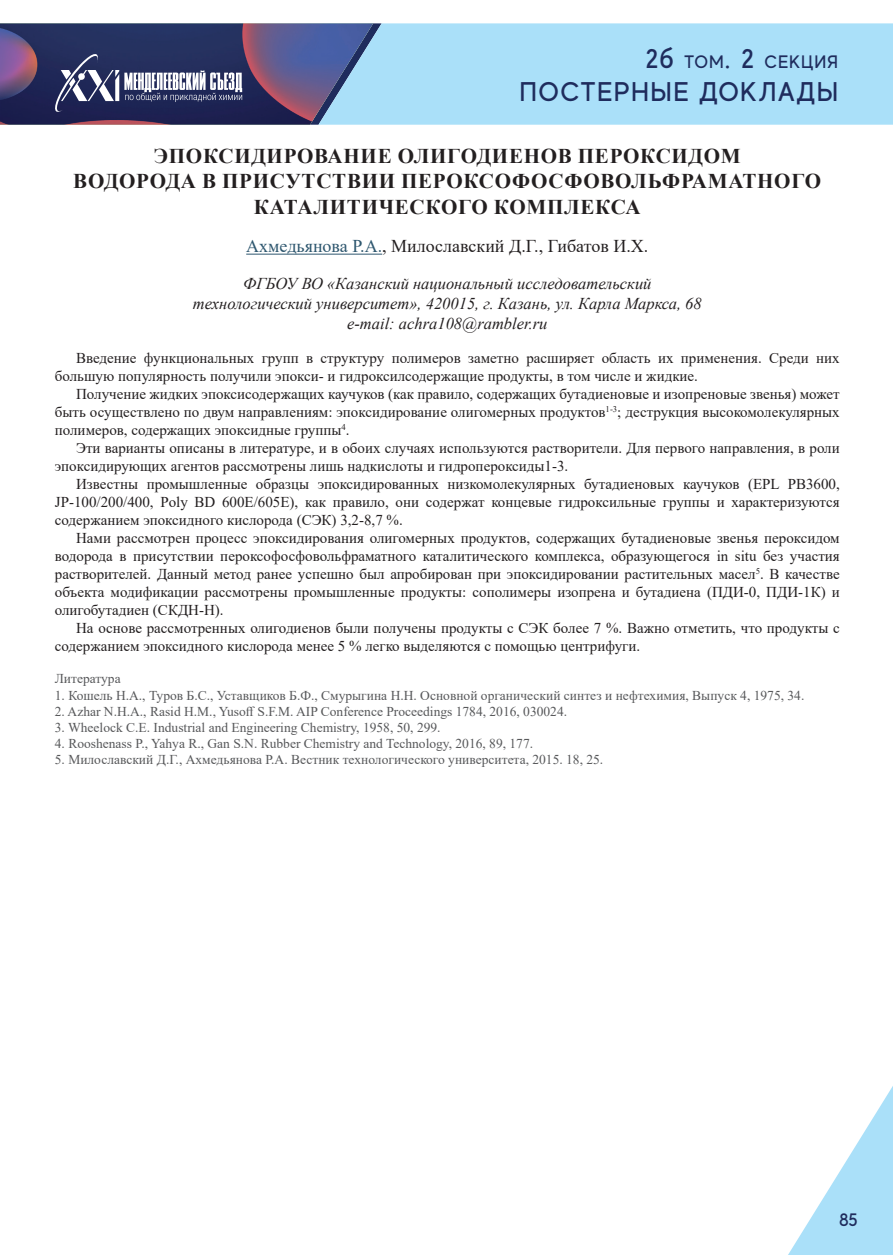
<style>
.page{position:relative;width:893px;height:1255px;background:#fff}
.page>*{position:absolute;margin:0;border:0;box-sizing:border-box;transform-origin:0 0}
.t1{font:500 27px "MADE Evolve Sans";letter-spacing:.05em;color:#1f2c5d}
.t2{font:700 21px/25.2px "Times New Roman";letter-spacing:.035em;color:#231f20;text-align:center}
.t3{font:18px "Times New Roman";color:#231f20}
.t4{font:500 18px "MADE Evolve Sans";letter-spacing:.05em;color:#1f2c5d}
.t5{font:italic 16.5px/19.8px "Times New Roman";color:#231f20;text-align:center}
.t6{font:15px/18px "Times New Roman";color:#231f20}
.t7{font:13.5px "Times New Roman";color:#57585a}
.s1{font-size:27px}
.s2{color:#2e576f}
</style>
<div class="page">
<div style="left:382px;top:23px;width:511px;height:102px;background:#aae0f9"></div>
<svg style="left:788px;top:1086px;width:105px;height:168px"></svg>
<svg style="left:0;top:23px;width:382px;height:102px;background:#51547e"></svg>
<hr style="left:246px;top:254px;width:136px;height:1px;background:#2e576f">
<p class="t4" style="left:645px;top:51px;width:194px"><span class="s1">2б</span> ТОМ<span class="s1">. 2</span> СЕКЦИЯ</p>
<h1 class="t1" style="left:520px;top:74px;width:320px">ПОСТЕРНЫЕ ДОКЛАДЫ</h1>
<h2 class="t2" style="left:73px;top:143px;width:749px">ЭПОКСИДИРОВАНИЕ ОЛИГОДИЕНОВ ПЕРОКСИДОМ<br>ВОДОРОДА В ПРИСУТСТВИИ ПЕРОКСОФОСФОВОЛЬФРАМАТНОГО<br>КАТАЛИТИЧЕСКОГО КОМПЛЕКСА</h2>
<p class="t3" style="left:246px;top:233px;width:404px"><span class="s2">Ахмедьянова Р.А.</span>, Милославский Д.Г., Гибатов И.Х.</p>
<p class="t5" style="left:193px;top:273px;width:510px">ФГБОУ ВО «Казанский национальный исследовательский технологический университет», 420015, г. Казань, ул. Карла Маркса, 68 e-mail: achra108@rambler.ru</p>
<p class="t6" style="left:55px;top:348px;width:786px;text-indent:21px">Введение функциональных групп в структуру полимеров заметно расширяет область их применения. Среди них большую популярность получили эпокси- и гидроксилсодержащие продукты, в том числе и жидкие.</p>
<p class="t6" style="left:55px;top:384px;width:786px;text-align:justify;text-indent:21px">Получение жидких эпоксисодержащих каучуков (как правило, содержащих бутадиеновые и изопреновые звенья) может быть осуществлено по двум направлениям: эпоксидирование олигомерных продуктов<sup>1-3</sup>; деструкция высокомолекулярных полимеров, содержащих эпоксидные группы<sup>4</sup>.</p>
<p class="t6" style="left:55px;top:438px;width:786px;text-indent:21px">Эти варианты описаны в литературе, и в обоих случаях используются растворители. Для первого направления, в роли эпоксидирующих агентов рассмотрены лишь надкислоты и гидропероксиды1-3.</p>
<p class="t6" style="left:55px;top:474px;width:786px;text-align:justify;text-indent:21px">Известны промышленные образцы эпоксидированных низкомолекулярных бутадиеновых каучуков (EPL PB3600, JP-100/200/400, Poly BD 600E/605E), как правило, они содержат концевые гидроксильные группы и характеризуются содержанием эпоксидного кислорода (СЭК) 3,2-8,7 %.</p>
<p class="t6" style="left:55px;top:528px;width:786px;text-align:justify;text-indent:21px">Нами рассмотрен процесс эпоксидирования олигомерных продуктов, содержащих бутадиеновые звенья пероксидом водорода в присутствии пероксофосфовольфраматного каталитического комплекса, образующегося in situ без участия растворителей. Данный метод ранее успешно был апробирован при эпоксидировании растительных масел<sup>5</sup>. В качестве объекта модификации рассмотрены промышленные продукты: сополимеры изопрена и бутадиена (ПДИ-0, ПДИ-1К) и олигобутадиен (СКДН-Н).</p>
<p class="t6" style="left:55px;top:618px;width:786px;text-indent:21px">На основе рассмотренных олигодиенов были получены продукты с СЭК более 7 %. Важно отметить, что продукты с содержанием эпоксидного кислорода менее 5 % легко выделяются с помощью центрифуги.</p>
<p class="t7" style="left:55px;top:669px;width:67px">Литература</p>
<p class="t7" style="left:55px;top:685px;width:751px">1. Кошель Н.А., Туров Б.С., Уставщиков Б.Ф., Смурыгина Н.Н. Основной органический синтез и нефтехимия, Выпуск 4, 1975, 34.</p>
<p class="t7" style="left:55px;top:701px;width:514px">2. Azhar N.H.A., Rasid H.M., Yusoff S.F.M. AIP Conference Proceedings 1784, 2016, 030024.</p>
<p class="t7" style="left:55px;top:718px;width:387px">3. Wheelock C.E. Industrial and Engineering Chemistry, 1958, 50, 299.</p>
<p class="t7" style="left:55px;top:734px;width:480px">4. Rooshenass P., Yahya R., Gan S.N. Rubber Chemistry and Technology, 2016, 89, 177.</p>
<p class="t7" style="left:55px;top:750px;width:550px">5. Милославский Д.Г., Ахмедьянова Р.А. Вестник технологического университета, 2015. 18, 25.</p>
<p class="t4" style="left:839px;top:1208px;width:20px">85</p>
</div>
